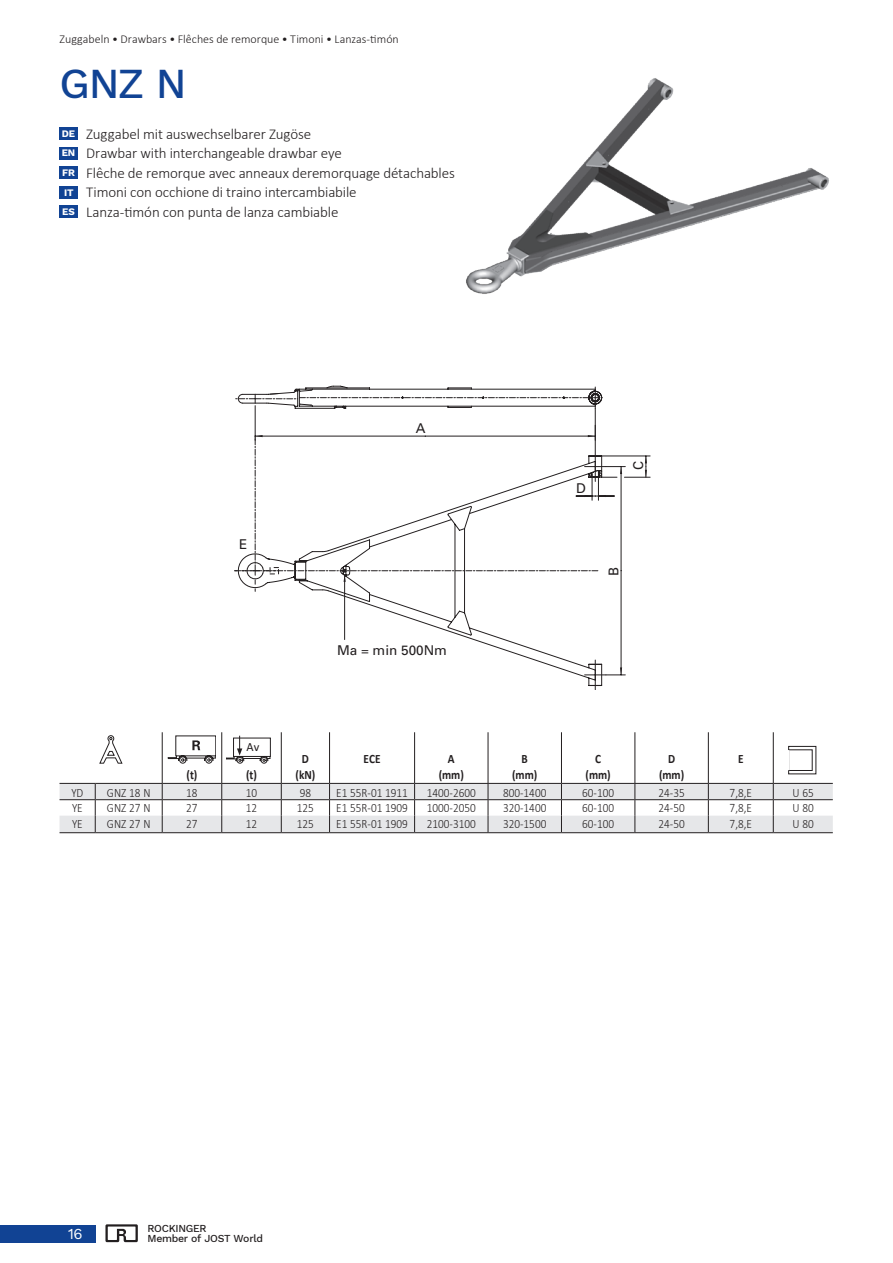
<style>
.page{position:relative;width:893px;height:1263px;background:#fff}
.page>*{position:absolute;margin:0;border:0;box-sizing:border-box;transform-origin:0 0}
.HL_inside_28pt_blau{font:500 42px "Work Sans";color:#114394}
.Copy_Calibri{font:300 15px "Calibri";letter-spacing:-.01em;color:#231f20}
.t1{font:15px "Work Sans";color:#fff}
.t2{font:13.5px "Univers";color:#231f20}
.Tab_Inhalt_Calibri_Light_88{font:300 12.75px "Calibri";color:#231f20;scale:.88 1}
.Tab_Kopf_Calibri_Bold_88{font:700 12.75px "Calibri";color:#231f20;scale:.88 1}
.t3{font:12.45px "Calibri";color:#231f20}
.t4{font:300 12px "Calibri";color:#231f20}
.t5{font:500 10.5px/10.5px "Work Sans";letter-spacing:-.025em;color:#231f20}
.t6{font:700 9.9px "Work Sans";color:#fff}
</style>
<div class="page">
<div style="left:0;top:1225px;width:95px;height:17px;background:#114394"></div>
<svg style="left:105px;top:1225px;width:33px;height:17px"></svg>
<div style="left:60px;top:128px;width:18px;height:12px;background:#114394"></div>
<div style="left:60px;top:147px;width:18px;height:12px;background:#114394"></div>
<div style="left:60px;top:206px;width:18px;height:12px;background:#114394"></div>
<div style="left:60px;top:167px;width:18px;height:12px;background:#114394"></div>
<div style="left:60px;top:186px;width:18px;height:12px;background:#114394"></div>
<img style="left:466px;top:78px;width:363px;height:216px">
<svg style="left:344px;top:635px;width:252px;height:43px"></svg>
<svg style="left:254px;top:386px;width:342px;height:249px"></svg>
<hr style="left:595px;top:408px;width:1px;height:32px;background:#231f20">
<hr style="left:255px;top:406px;width:1px;height:34px;background:#231f20">
<hr style="left:621px;top:571px;width:1px;height:104px;background:#231f20">
<svg style="left:585px;top:660px;width:40px;height:30px"></svg>
<svg style="left:234px;top:425px;width:416px;height:166px"></svg>
<svg style="left:235px;top:387px;width:368px;height:21px"></svg>
<hr style="left:344px;top:574px;width:1px;height:65px;background:#231f20">
<hr style="left:162px;top:732px;width:1px;height:51px;background:#231f20">
<hr style="left:221px;top:732px;width:1px;height:51px;background:#231f20">
<hr style="left:281px;top:732px;width:1px;height:51px;background:#231f20">
<hr style="left:329px;top:732px;width:1px;height:51px;background:#231f20">
<hr style="left:414px;top:732px;width:1px;height:51px;background:#231f20">
<hr style="left:488px;top:732px;width:1px;height:51px;background:#231f20">
<hr style="left:561px;top:732px;width:1px;height:51px;background:#231f20">
<hr style="left:634px;top:732px;width:1px;height:51px;background:#231f20">
<hr style="left:708px;top:732px;width:1px;height:51px;background:#231f20">
<hr style="left:773px;top:732px;width:1px;height:51px;background:#231f20">
<svg style="left:60px;top:783px;width:773px;height:49px"></svg>
<hr style="left:60px;top:832px;width:35px;height:1px;background:#231f20">
<hr style="left:95px;top:832px;width:67px;height:1px;background:#231f20">
<hr style="left:162px;top:832px;width:60px;height:1px;background:#231f20">
<hr style="left:222px;top:832px;width:59px;height:1px;background:#231f20">
<hr style="left:281px;top:832px;width:49px;height:1px;background:#231f20">
<hr style="left:330px;top:832px;width:85px;height:1px;background:#231f20">
<hr style="left:415px;top:832px;width:73px;height:1px;background:#231f20">
<hr style="left:488px;top:832px;width:73px;height:1px;background:#231f20">
<hr style="left:561px;top:832px;width:74px;height:1px;background:#231f20">
<hr style="left:635px;top:832px;width:73px;height:1px;background:#231f20">
<hr style="left:708px;top:832px;width:65px;height:1px;background:#231f20">
<hr style="left:773px;top:832px;width:60px;height:1px;background:#231f20">
<hr style="left:60px;top:799px;width:35px;height:1px;background:#231f20">
<hr style="left:95px;top:799px;width:67px;height:1px;background:#231f20">
<hr style="left:162px;top:799px;width:60px;height:1px;background:#231f20">
<hr style="left:222px;top:799px;width:59px;height:1px;background:#231f20">
<hr style="left:281px;top:799px;width:49px;height:1px;background:#231f20">
<hr style="left:330px;top:799px;width:85px;height:1px;background:#231f20">
<hr style="left:415px;top:799px;width:73px;height:1px;background:#231f20">
<hr style="left:488px;top:799px;width:73px;height:1px;background:#231f20">
<hr style="left:561px;top:799px;width:74px;height:1px;background:#231f20">
<hr style="left:635px;top:799px;width:73px;height:1px;background:#231f20">
<hr style="left:708px;top:799px;width:65px;height:1px;background:#231f20">
<hr style="left:773px;top:799px;width:60px;height:1px;background:#231f20">
<svg style="left:100px;top:735px;width:22px;height:28px"></svg>
<svg style="left:168px;top:740px;width:48px;height:23px"></svg>
<div style="left:233px;top:738px;width:38px;height:19px;border:1px solid #231f20"></div>
<svg style="left:226px;top:736px;width:44px;height:27px"></svg>
<svg style="left:788px;top:746px;width:28px;height:28px"></svg>
<div style="left:788px;top:749px;width:24px;height:22px;background:#fff;border:1px solid #231f20"></div>
<hr style="left:787px;top:750px;width:2px;height:20px;background:#fff">
<p class="t4" style="left:60px;top:32px;width:341px">Zuggabeln • Drawbars • Flêches de remorque • Timoni • Lanzas-timón</p>
<p class="HL_inside_28pt_blau" style="left:60px;top:52px;width:129px">GNZ N</p>
<p class="t6" style="left:62px;top:126px;width:15px">DE</p>
<p class="t6" style="left:62px;top:146px;width:15px">EN</p>
<p class="t6" style="left:62px;top:165px;width:14px">FR</p>
<p class="t6" style="left:64px;top:185px;width:11px">IT</p>
<p class="t6" style="left:62px;top:204px;width:14px">ES</p>
<p class="Copy_Calibri" style="left:86px;top:125px;width:226px">Zuggabel mit auswechselbarer Zugöse</p>
<p class="Copy_Calibri" style="left:86px;top:144px;width:257px">Drawbar with interchangeable drawbar eye</p>
<p class="Copy_Calibri" style="left:86px;top:164px;width:370px">Flêche de remorque avec anneaux deremorquage détachables</p>
<p class="Copy_Calibri" style="left:86px;top:183px;width:272px">Timoni con occhione di traino intercambiabile</p>
<p class="Copy_Calibri" style="left:86px;top:203px;width:254px">Lanza-timón con punta de lanza cambiable</p>
<p class="Tab_Kopf_Calibri_Bold_88" style="left:187px;top:766px;width:14px">(t)</p>
<p class="t2" style="left:416px;top:420px;width:11px">A</p>
<p class="t2" style="left:239px;top:536px;width:10px">E</p>
<p class="t3" style="left:247px;top:738px;width:14px">Av</p>
<p class="Tab_Kopf_Calibri_Bold_88" style="left:246px;top:766px;width:14px">(t)</p>
<p class="t2" style="left:337px;top:641px;width:111px">Ma = min 500Nm</p>
<p class="Tab_Kopf_Calibri_Bold_88" style="left:302px;top:750px;width:10px">D</p>
<p class="Tab_Kopf_Calibri_Bold_88" style="left:296px;top:766px;width:24px">(kN)</p>
<p class="Tab_Kopf_Calibri_Bold_88" style="left:364px;top:750px;width:21px">ECE</p>
<p class="Tab_Kopf_Calibri_Bold_88" style="left:448px;top:750px;width:9px">A</p>
<p class="Tab_Kopf_Calibri_Bold_88" style="left:439px;top:766px;width:30px">(mm)</p>
<p class="t2" style="left:576px;top:480px;width:11px">D</p>
<p class="t2" style="left:630px;top:470px;width:11px;rotate:-90deg">C</p>
<p class="t2" style="left:605px;top:576px;width:11px;rotate:-90deg">B</p>
<p class="Tab_Kopf_Calibri_Bold_88" style="left:522px;top:750px;width:9px">B</p>
<p class="Tab_Kopf_Calibri_Bold_88" style="left:512px;top:766px;width:30px">(mm)</p>
<p class="Tab_Kopf_Calibri_Bold_88" style="left:595px;top:750px;width:8px">C</p>
<p class="Tab_Kopf_Calibri_Bold_88" style="left:586px;top:766px;width:30px">(mm)</p>
<p class="Tab_Kopf_Calibri_Bold_88" style="left:668px;top:750px;width:10px">D</p>
<p class="Tab_Kopf_Calibri_Bold_88" style="left:659px;top:766px;width:30px">(mm)</p>
<p class="Tab_Kopf_Calibri_Bold_88" style="left:738px;top:750px;width:8px">E</p>
<p class="Tab_Inhalt_Calibri_Light_88" style="left:71px;top:784px;width:15px">YD</p>
<p class="Tab_Inhalt_Calibri_Light_88" style="left:107px;top:784px;width:51px">GNZ 18 N</p>
<p class="Tab_Inhalt_Calibri_Light_88" style="left:186px;top:784px;width:14px">18</p>
<p class="Tab_Inhalt_Calibri_Light_88" style="left:246px;top:784px;width:14px">10</p>
<p class="Tab_Inhalt_Calibri_Light_88" style="left:300px;top:784px;width:14px">98</p>
<p class="Tab_Inhalt_Calibri_Light_88" style="left:336px;top:784px;width:83px">E1 55R-01 1911</p>
<p class="Tab_Inhalt_Calibri_Light_88" style="left:427px;top:784px;width:57px">1400-2600</p>
<p class="Tab_Inhalt_Calibri_Light_88" style="left:503px;top:784px;width:51px">800-1400</p>
<p class="Tab_Inhalt_Calibri_Light_88" style="left:582px;top:784px;width:38px">60-100</p>
<p class="Tab_Inhalt_Calibri_Light_88" style="left:658px;top:784px;width:31px">24-35</p>
<p class="Tab_Inhalt_Calibri_Light_88" style="left:730px;top:784px;width:27px">7,8,E</p>
<p class="Tab_Inhalt_Calibri_Light_88" style="left:792px;top:784px;width:26px">U 65</p>
<p class="Tab_Inhalt_Calibri_Light_88" style="left:72px;top:800px;width:14px">YE</p>
<p class="Tab_Inhalt_Calibri_Light_88" style="left:107px;top:800px;width:51px">GNZ 27 N</p>
<p class="Tab_Inhalt_Calibri_Light_88" style="left:186px;top:800px;width:14px">27</p>
<p class="Tab_Inhalt_Calibri_Light_88" style="left:246px;top:800px;width:14px">12</p>
<p class="Tab_Inhalt_Calibri_Light_88" style="left:297px;top:800px;width:21px">125</p>
<p class="Tab_Inhalt_Calibri_Light_88" style="left:336px;top:800px;width:83px">E1 55R-01 1909</p>
<p class="Tab_Inhalt_Calibri_Light_88" style="left:427px;top:800px;width:57px">1000-2050</p>
<p class="Tab_Inhalt_Calibri_Light_88" style="left:503px;top:800px;width:51px">320-1400</p>
<p class="Tab_Inhalt_Calibri_Light_88" style="left:582px;top:800px;width:38px">60-100</p>
<p class="Tab_Inhalt_Calibri_Light_88" style="left:658px;top:800px;width:31px">24-50</p>
<p class="Tab_Inhalt_Calibri_Light_88" style="left:730px;top:800px;width:27px">7,8,E</p>
<p class="Tab_Inhalt_Calibri_Light_88" style="left:792px;top:800px;width:26px">U 80</p>
<p class="Tab_Inhalt_Calibri_Light_88" style="left:72px;top:816px;width:14px">YE</p>
<p class="Tab_Inhalt_Calibri_Light_88" style="left:107px;top:816px;width:51px">GNZ 27 N</p>
<p class="Tab_Inhalt_Calibri_Light_88" style="left:186px;top:816px;width:14px">27</p>
<p class="Tab_Inhalt_Calibri_Light_88" style="left:246px;top:816px;width:14px">12</p>
<p class="Tab_Inhalt_Calibri_Light_88" style="left:297px;top:816px;width:21px">125</p>
<p class="Tab_Inhalt_Calibri_Light_88" style="left:336px;top:816px;width:83px">E1 55R-01 1909</p>
<p class="Tab_Inhalt_Calibri_Light_88" style="left:427px;top:816px;width:57px">2100-3100</p>
<p class="Tab_Inhalt_Calibri_Light_88" style="left:503px;top:816px;width:51px">320-1500</p>
<p class="Tab_Inhalt_Calibri_Light_88" style="left:582px;top:816px;width:38px">60-100</p>
<p class="Tab_Inhalt_Calibri_Light_88" style="left:658px;top:816px;width:31px">24-50</p>
<p class="Tab_Inhalt_Calibri_Light_88" style="left:730px;top:816px;width:27px">7,8,E</p>
<p class="Tab_Inhalt_Calibri_Light_88" style="left:792px;top:816px;width:26px">U 80</p>
<p class="t1" style="left:68px;top:1222px;width:16px">16</p>
<p class="t5" style="left:147px;top:1222px;width:117px">ROCKINGER<br>Member of JOST World</p>
</div>
